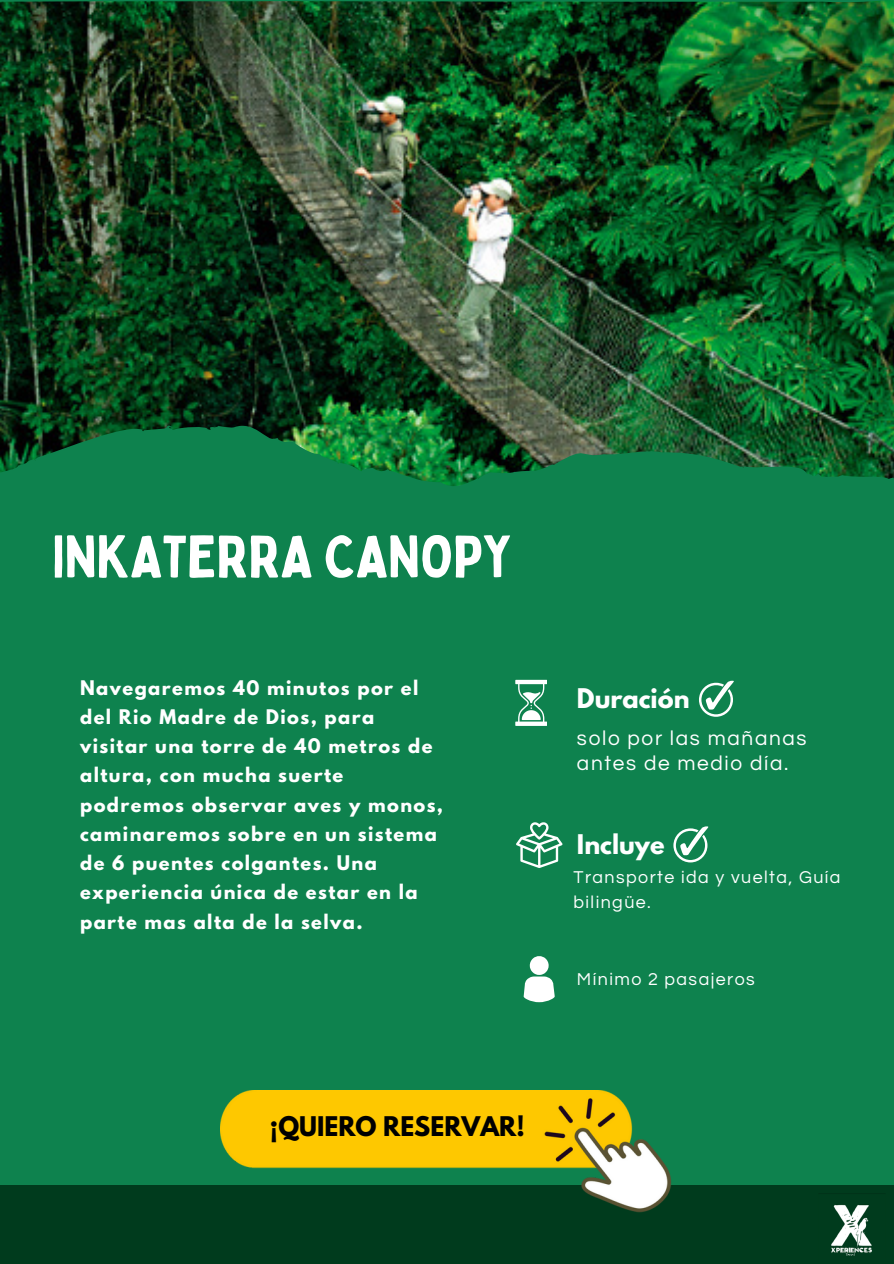
<style>
.page{position:relative;width:894px;height:1264px;background:#fff}
.page>*{position:absolute;margin:0;border:0;box-sizing:border-box;transform-origin:0 0}
.t1{font:58.5px "Bobby Jones";color:#fff}
.t2{font:700 24px "League Spartan";color:#000}
.t3{font:700 24px "League Spartan";color:#fff}
.t4{font:20.85px/25.8px "Questrial";letter-spacing:.08em;color:#fff}
.t5{font:700 17.85px/29.2px "League Spartan";letter-spacing:.08em;color:#fff}
.t6{font:17.85px/24.8px "Questrial";letter-spacing:.08em;color:#fff}
</style>
<div class="page">
<div style="left:0;top:0;width:893px;height:1263px;background:#0e824e"></div>
<img style="left:0;top:0;width:893px;height:486px">
<svg style="left:699px;top:680px;width:34px;height:36px"></svg>
<svg style="left:673px;top:826px;width:35px;height:36px"></svg>
<div style="left:0;top:1185px;width:893px;height:78px;background:#003b1d"></div>
<img style="left:831px;top:1204px;width:41px;height:52px">
<svg style="left:515px;top:679px;width:31px;height:47px"></svg>
<svg style="left:516px;top:822px;width:46px;height:46px"></svg>
<img style="left:220px;top:1090px;width:451px;height:122px">
<svg style="left:523px;top:956px;width:31px;height:46px"></svg>
<h4 class="t1" style="left:52px;top:519px;width:460px">INKATERRA CANOPY</h4>
<p class="t5" style="left:80px;top:675px;width:364px">Navegaremos 40 minutos por el del Rio Madre de Dios, para visitar una torre de 40 metros de altura, con mucha suerte podremos observar aves y monos, caminaremos sobre en un sistema de 6 puentes colgantes. Una experiencia única de estar en la parte mas alta de la selva.</p>
<p class="t3" style="left:577px;top:686px;width:114px">Duración</p>
<p class="t4" style="left:577px;top:725px;width:231px">solo por las mañanas antes de medio día.</p>
<p class="t3" style="left:577px;top:832px;width:89px">Incluye</p>
<p class="t6" style="left:573px;top:865px;width:268px">Transporte ida y vuelta, Guía bilingüe.</p>
<h3 class="t6" style="left:577px;top:967px;width:179px">Mínimo 2 pasajeros</h3>
<h3 class="t2" style="left:270px;top:1114px;width:256px">¡QUIERO RESERVAR!</h3>
</div>
